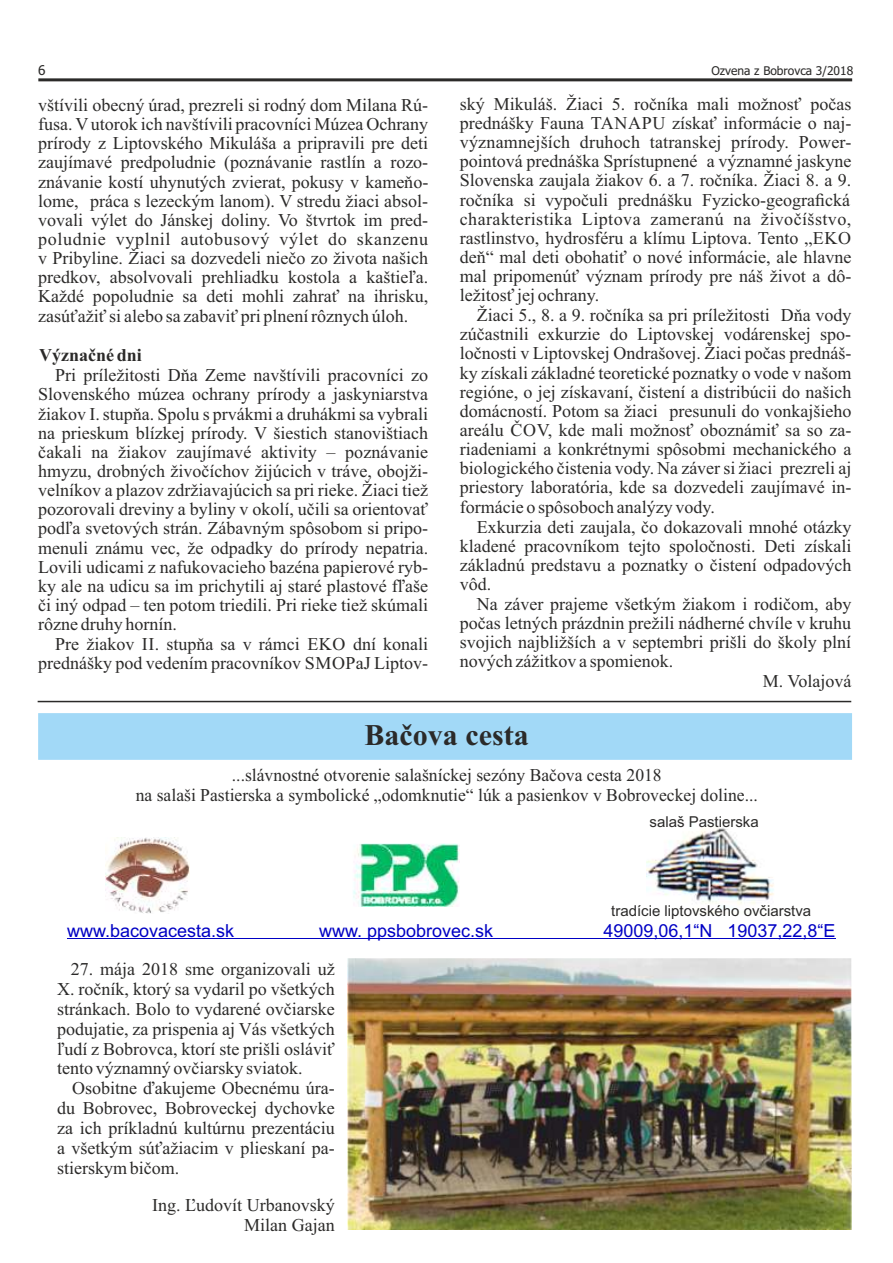
<style>
.page{position:relative;width:893px;height:1263px;background:#fff}
.page>*{position:absolute;margin:0;border:0;box-sizing:border-box;transform-origin:0 0}
.t1{font:700 30px "Times New Roman";color:#2b2a29}
.t2{font:18px/19.2px "Times New Roman";color:#2b2a29;text-align:justify}
.t3{font:18px "Arial";color:#0000c4}
.t4{font:700 18px "Times New Roman";color:#2b2a29}
.t5{font:15px "Arial";color:#2b2a29}
.t6{font:13.5px "Tahoma";color:#2b2a29}
.t7{font:12px "Tahoma";color:#2b2a29}
</style>
<div class="page">
<hr style="left:38px;top:78px;width:814px;height:3px;background:#2b2a29">
<hr style="left:38px;top:701px;width:813px;height:1px;background:#2b2a29">
<div style="left:38px;top:713px;width:814px;height:47px;background:#a2d9f7"></div>
<img style="left:105px;top:837px;width:84px;height:76px">
<img style="left:353px;top:843px;width:106px;height:63px">
<img style="left:646px;top:822px;width:128px;height:82px">
<hr style="left:67px;top:938px;width:768px;height:1px;background:#0000c4">
<img style="left:347px;top:958px;width:504px;height:272px">
<p class="t6" style="left:38px;top:64px;width:9px">6</p>
<p class="t7" style="left:711px;top:66px;width:143px">Ozvena z Bobrovca 3/2018</p>
<p class="t2" style="left:38px;top:97px;width:392px">vštívili obecný úrad, prezreli si rodný dom Milana Rú&shy;fusa. Vutorok ich navštívili pracovníci Múzea Ochrany prírody z Liptovského Mikuláša a pripravili pre deti zaujímavé predpoludnie (poznávanie rastlín a rozo&shy;znávanie kostí uhynutých zvierat, pokusy v kameňo&shy;lome, práca s lezeckým lanom). V stredu žiaci absol&shy;vovali výlet do Jánskej doliny. Vo štvrtok im pred&shy;poludnie vyplnil autobusový výlet do skanzenu v Pribyline. Žiaci sa dozvedeli niečo zo života našich predkov, absolvovali prehliadku kostola a kaštieľa.<br>Každé popoludnie sa deti mohli zahrať na ihrisku, zasúťažiť si alebo sa zabaviť pri plnení rôznych úloh.</p>
<p class="t4" style="left:39px;top:349px;width:104px">Význačné dni</p>
<p class="t2" style="left:38px;top:367px;width:392px;text-indent:17px">Pri príležitosti Dňa Zeme navštívili pracovníci zo Slovenského múzea ochrany prírody a jaskyniarstva žiakov I. stupňa. Spolu s prvákmi a druhákmi sa vybrali na prieskum blízkej prírody. V šiestich stanovištiach čakali na žiakov zaujímavé aktivity – poznávanie hmyzu, drobných živočíchov žijúcich v tráve, obojži&shy;velníkov a plazov zdržiavajúcich sa pri rieke. Žiaci tiež pozorovali dreviny a byliny v okolí, učili sa orientovať podľa svetových strán. Zábavným spôsobom si pripo&shy;menuli známu vec, že odpadky do prírody nepatria.<br>Lovili udicami z nafukovacieho bazéna papierové ryb&shy;ky ale na udicu sa im prichytili aj staré plastové fľaše či iný odpad – ten potom triedili. Pri rieke tiež skúmali rôzne druhy hornín.</p>
<p class="t2" style="left:38px;top:636px;width:392px;text-align:right">Pre žiakov II. stupňa sa v rámci EKO dní konali prednášky pod vedením pracovníkov SMOPaJ Liptov-</p>
<p class="t2" style="left:460px;top:96px;width:393px">ský Mikuláš. Žiaci 5. ročníka mali možnosť počas prednášky Fauna TANAPU získať informácie o naj&shy;významnejších druhoch tatranskej prírody. Power&shy;pointová prednáška Sprístupnené a významné jaskyne Slovenska zaujala žiakov 6. a 7. ročníka. Žiaci 8. a 9. ročníka si vypočuli prednášku Fyzicko-geografická charakteristika Liptova zameranú na živočíšstvo, rastlinstvo, hydrosféru a klímu Liptova. Tento „EKO deň“ mal deti obohatiť o nové informácie, ale hlavne mal pripomenúť význam prírody pre náš život a dô&shy;ležitosť jej ochrany.</p>
<p class="t2" style="left:460px;top:307px;width:393px;text-indent:17px">Žiaci 5., 8. a 9. ročníka sa pri príležitosti Dňa vody zúčastnili exkurzie do Liptovskej vodárenskej spo&shy;ločnosti v Liptovskej Ondrašovej. Žiaci počas prednáš&shy;ky získali základné teoretické poznatky o vode v našom regióne, o jej získavaní, čistení a distribúcii do našich domácností. Potom sa žiaci presunuli do vonkajšieho areálu ČOV, kde mali možnosť oboznámiť sa so za&shy;riadeniami a konkrétnymi spôsobmi mechanického a biologického čistenia vody. Na záver si žiaci prezreli aj priestory laboratória, kde sa dozvedeli zaujímavé in&shy;formácie o spôsoboch analýzy vody.</p>
<p class="t2" style="left:460px;top:519px;width:393px;text-indent:17px">Exkurzia deti zaujala, čo dokazovali mnohé otázky kladené pracovníkom tejto spoločnosti. Deti získali základnú predstavu a poznatky o čistení odpadových vôd.</p>
<p class="t2" style="left:477px;top:596px;width:376px">Na záver prajeme všetkým žiakom i rodičom, aby</p>
<p class="t2" style="left:460px;top:615px;width:393px">počas letných prázdnin prežili nádherné chvíle v kruhu</p>
<p class="t2" style="left:460px;top:634px;width:393px">svojich najbližších a v septembri prišli do školy plní</p>
<p class="t2" style="left:460px;top:653px;width:215px">nových zážitkov a spomienok.</p>
<p class="t2" style="left:763px;top:673px;width:90px">M. Volajová</p>
<h1 class="t1" style="left:365px;top:725px;width:166px">Bačova cesta</h1>
<p class="t2" style="left:136px;top:767px;width:624px;line-height:20px;text-align:center">...slávnostné otvorenie salašníckej sezóny Bačova cesta 2018<br>na salaši Pastierska a symbolické „odomknutie“ lúk a pasienkov v Bobroveckej doline...</p>
<p class="t5" style="left:649px;top:816px;width:111px">salaš Pastierska</p>
<p class="t5" style="left:611px;top:905px;width:202px">tradície liptovského ovčiarstva</p>
<p class="t3" style="left:67px;top:924px;width:169px">www.bacovacesta.sk</p>
<p class="t3" style="left:319px;top:924px;width:176px">www. ppsbobrovec.sk</p>
<p class="t3" style="left:603px;top:924px;width:234px">49009,06,1“N 19037,22,8“E</p>
<p class="t2" style="left:57px;top:960px;width:279px;line-height:20px;text-indent:14px">27. mája 2018 sme organizovali už X. ročník, ktorý sa vydaril po všetkých stránkach. Bolo to vydarené ovčiarske podujatie, za prispenia aj Vás všetkých ľudí z Bobrovca, ktorí ste prišli osláviť tento významný ovčiarsky sviatok.</p>
<p class="t2" style="left:57px;top:1080px;width:279px;line-height:20px;text-indent:15px">Osobitne ďakujeme Obecnému úra&shy;du Bobrovec, Bobroveckej dychovke za ich príkladnú kultúrnu prezentáciu a všetkým súťažiacim v plieskaní pa&shy;stierskym bičom.</p>
<p class="t2" style="left:152px;top:1196px;width:184px;line-height:20px;text-align:right">Ing. Ľudovít Urbanovský<br>Milan Gajan</p>
</div>
